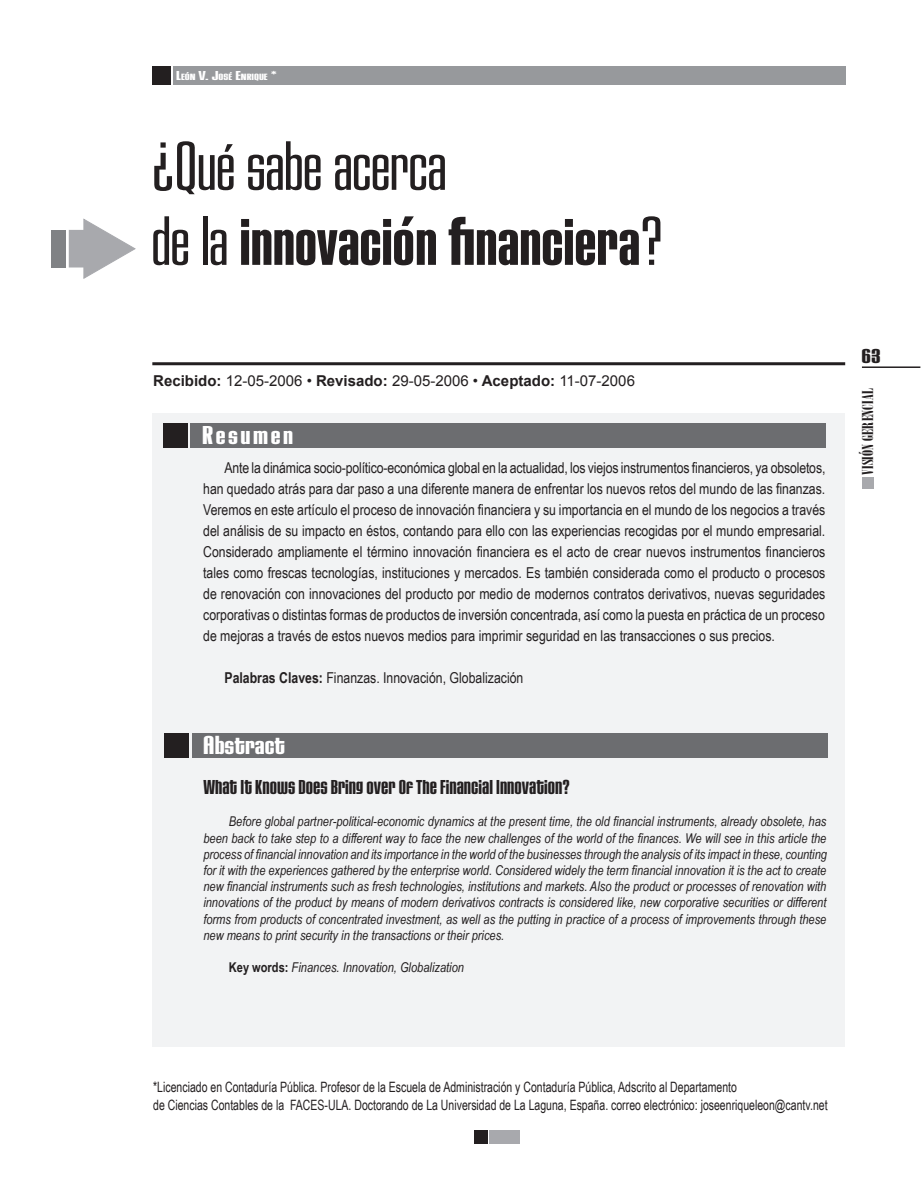
<style>
.page{position:relative;width:922px;height:1192px;background:#fff}
.page>*{position:absolute;margin:0;border:0;box-sizing:border-box;transform-origin:0 0}
.t1{font:72px "House Gothic Bold One";color:#231f20}
.t2{font:72px "House Gothic Light One";color:#231f20}
.t3{font:27px "House Gothic Bold One";color:#fff;scale:1.2 1}
.t4{font:27px "House Gothic Bold One";letter-spacing:.08em;color:#fff;scale:1.2 1}
.t5{font:21px "House Gothic Bold Three";color:#231f20}
.t6{font:21px "House Gothic Bold Three";color:#231f20;scale:1.3 1}
.t7{font:15px/21px "Arial Narrow";letter-spacing:-.01em;color:#231f20;text-align:justify}
.t8{font:15px "Arial";color:#231f20}
.t9{font:15px "Onyx";color:#231f20;scale:1.3 1}
.t10{font:14.25px/17.1px "Arial Narrow";color:#231f20;scale:.9 1}
.t11{font:italic 13.5px/16.2px "Arial Narrow";color:#231f20;text-align:justify}
.t12{font:9.45px "House Gothic Bold Two";color:#fff;scale:1.5 1}
.s1{font-size:13.5px}
.s2{font-family:"House Gothic Light One"}
.s3{font-weight:700}
.s4{font-weight:700;font-style:normal}
</style>
<div class="page">
<hr style="left:861px;top:366px;width:59px;height:2px;background:#231f20">
<div style="left:862px;top:477px;width:11px;height:12px;background:#a8a9ad"></div>
<div style="left:489px;top:1130px;width:31px;height:14px;background:#a8a9ad"></div>
<div style="left:474px;top:1130px;width:14px;height:14px;background:#231f20"></div>
<div style="left:152px;top:413px;width:692px;height:634px;background:#f2f3f4"></div>
<svg style="left:83px;top:218px;width:53px;height:61px"></svg>
<div style="left:69px;top:230px;width:29px;height:37px;background:#a8a9ad"></div>
<hr style="left:152px;top:362px;width:693px;height:3px;background:#231f20">
<div style="left:173px;top:66px;width:672px;height:19px;background:#97999c"></div>
<div style="left:152px;top:66px;width:18px;height:19px;background:#231f20"></div>
<div style="left:51px;top:230px;width:15px;height:37px;background:#808285"></div>
<div style="left:190px;top:423px;width:636px;height:25px;background:#6c6d70"></div>
<div style="left:163px;top:423px;width:25px;height:25px;background:#231f20"></div>
<div style="left:192px;top:733px;width:635px;height:25px;background:#6c6d70"></div>
<div style="left:164px;top:733px;width:25px;height:25px;background:#231f20"></div>
<p class="t12" style="left:176px;top:71px;width:69px"><span class="s1">L</span>EÓN <span class="s1">V. J</span>OSÉ <span class="s1">E</span>NRIQUE <span class="s1">*</span></p>
<h1 class="t2" style="left:152px;top:125px;width:296px">¿Qué sabe acerca</h1>
<h1 class="t1" style="left:152px;top:199px;width:512px"><span class="s2">de la</span> innovación financiera<span class="s2">?</span></h1>
<p class="t8" style="left:153px;top:371px;width:483px"><span class="s3">Recibido:</span> 12-05-2006 • <span class="s3">Revisado:</span> 29-05-2006 • <span class="s3">Aceptado:</span> 11-07-2006</p>
<h2 class="t4" style="left:202px;top:419px;width:77px">Resumen</h2>
<p class="t7" style="left:224px;top:457px;width:602px">Ante la dinámica socio-político-económica global en la actualidad, los viejos instrumentos financieros, ya obsoletos,</p>
<p class="t7" style="left:203px;top:478px;width:623px">han quedado atrás para dar paso a una diferente manera de enfrentar los nuevos retos del mundo de las finanzas.<br>Veremos en este artículo el proceso de innovación financiera y su importancia en el mundo de los negocios a través del análisis de su impacto en éstos, contando para ello con las experiencias recogidas por el mundo empresarial.<br>Considerado ampliamente el término innovación financiera es el acto de crear nuevos instrumentos financieros tales como frescas tecnologías, instituciones y mercados. Es también considerada como el producto o procesos de renovación con innovaciones del producto por medio de modernos contratos derivativos, nuevas seguridades corporativas o distintas formas de productos de inversión concentrada, así como la puesta en práctica de un proceso de mejoras a través de estos nuevos medios para imprimir seguridad en las transacciones o sus precios.</p>
<p class="t7" style="left:224px;top:667px;width:300px"><span class="s3">Palabras Claves:</span> Finanzas. Innovación, Globalización</p>
<h2 class="t3" style="left:203px;top:729px;width:70px">Abstract</h2>
<h3 class="t5" style="left:203px;top:774px;width:368px">What It Knows Does Bring over Of The Financial Innovation?</h3>
<p class="t11" style="left:203px;top:813px;width:625px;text-indent:26px">Before global partner-political-economic dynamics at the present time, the old financial instruments, already obsolete, has been back to take step to a different way to face the new challenges of the world of the finances. We will see in this article the process of financial innovation and its importance in the world of the businesses through the analysis of its impact in these, counting for it with the experiences gathered by the enterprise world. Considered widely the term financial innovation it is the act to create new financial instruments such as fresh technologies, institutions and markets. Also the product or processes of renovation with innovations of the product by means of modern derivativos contracts is considered like, new corporative securities or different forms from products of concentrated investment, as well as the putting in practice of a process of improvements through these new means to print security in the transactions or their prices.</p>
<p class="t11" style="left:229px;top:959px;width:237px"><span class="s4">Key words:</span> Finances. Innovation, Globalization</p>
<h3 class="t6" style="left:861px;top:343px;width:16px">63</h3>
<p class="t9" style="left:859px;top:474px;width:68px;rotate:-90deg">VISIÓN GERENCIAL</p>
<p class="t10" style="left:153px;top:1078px;width:750px">*Licenciado en Contaduría Pública. Profesor de la Escuela de Administración y Contaduría Pública, Adscrito al Departamento<br>de Ciencias Contables de la FACES-ULA. Doctorando de La Universidad de La Laguna, España. correo electrónico: joseenriqueleon@cantv.net</p>
</div>
